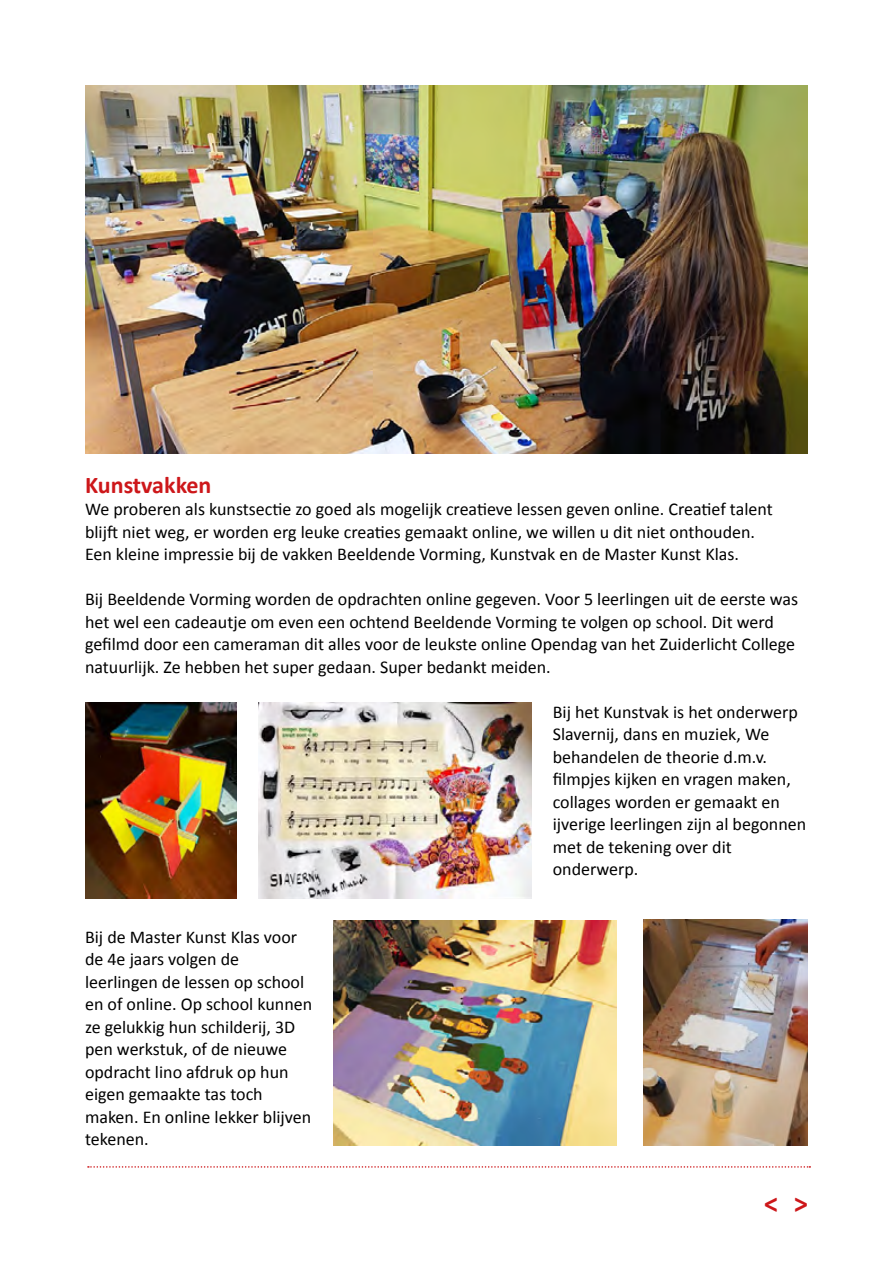
<style>
.page{position:relative;width:893px;height:1263px;background:#fff}
.page>*{position:absolute;margin:0;border:0;box-sizing:border-box;transform-origin:0 0}
.t1{font:700 28.5px "Calibri";color:#cd171a}
.t2{font:700 24px "Calibri";color:#cd171a}
.t3{font:18px/22.5px "Calibri";color:#000}
</style>
<div class="page">
<img style="left:85px;top:85px;width:723px;height:369px">
<img style="left:85px;top:702px;width:151px;height:196px">
<img style="left:643px;top:919px;width:165px;height:226px">
<img style="left:334px;top:920px;width:283px;height:225px">
<img style="left:259px;top:702px;width:272px;height:196px">
<svg style="left:88px;top:1166px;width:722px;height:2px"></svg>
<h2 class="t2" style="left:85px;top:470px;width:128px">Kunstvakken</h2>
<p class="t3" style="left:85px;top:497px;width:689px">We proberen als kunstsectie zo goed als mogelijk creatieve lessen geven online. Creatief talent blijft niet weg, er worden erg leuke creaties gemaakt online, we willen u dit niet onthouden.<br>Een kleine impressie bij de vakken Beeldende Vorming, Kunstvak en de Master Kunst Klas.</p>
<p class="t3" style="left:85px;top:587px;width:715px">Bij Beeldende Vorming worden de opdrachten online gegeven. Voor 5 leerlingen uit de eerste was het wel een cadeautje om even een ochtend Beeldende Vorming te volgen op school. Dit werd gefilmd door een cameraman dit alles voor de leukste online Opendag van het Zuiderlicht College natuurlijk. Ze hebben het super gedaan. Super bedankt meiden.</p>
<p class="t3" style="left:553px;top:699px;width:255px">Bij het Kunstvak is het onderwerp<br>Slavernij, dans en muziek, We behandelen de theorie d.m.v. filmpjes kijken en vragen maken, collages worden er gemaakt en ijverige leerlingen zijn al begonnen met de tekening over dit onderwerp.</p>
<p class="t3" style="left:85px;top:924px;width:229px">Bij de Master Kunst Klas voor de 4e jaars volgen de leerlingen de lessen op school en of online. Op school kunnen ze gelukkig hun schilderij, 3D pen werkstuk, of de nieuwe opdracht lino afdruk op hun eigen gemaakte tas toch maken. En online lekker blijven tekenen.</p>
<h1 class="t1" style="left:764px;top:1185px;width:45px">&lt; &gt;</h1>
</div>
